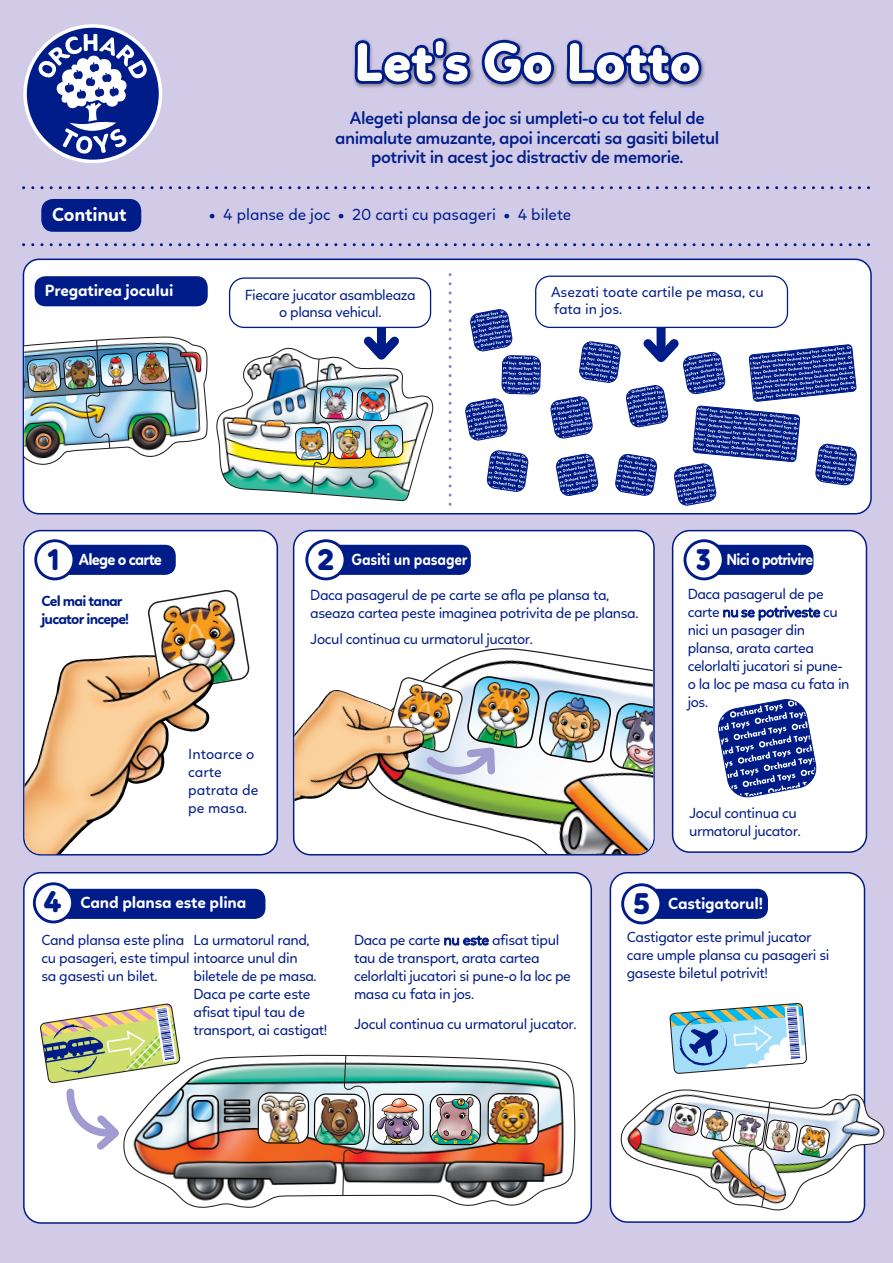
<style>
.page{position:relative;width:893px;height:1263px;background:#d1cbe8}
.page>*{position:absolute;margin:0;border:0;box-sizing:border-box;transform-origin:0 0}
.t1{font:800 55.5px "Linotte";color:#fff}
.t2{font:700 19.5px "Linotte";letter-spacing:-.01em;color:#fff}
.t3{font:600 18px/19.5px "Linotte";letter-spacing:-.025em;color:#001c88;text-align:center}
.t4{font:700 16.65px "Linotte";letter-spacing:-.01em;color:#fff}
.t5{font:700 16.65px "Linotte";letter-spacing:-.01em;color:#fff;scale:.9 1}
.t6{font:700 16.65px "Linotte";letter-spacing:-.05em;color:#fff;scale:.9 1}
.t7{font:700 16.65px "Linotte";letter-spacing:-.05em;color:#fff;scale:.95 1}
.t8{font:16.5px "Linotte";color:#001c88}
.t9{font:15px/18px "Linotte";letter-spacing:-.025em;color:#001c88}
.t10{font:15px/18px "Linotte";color:#001c88}
.t11{font:700 15px/18px "Linotte";letter-spacing:-.05em;color:#001c88}
.s1{font-weight:300}
.s2{font-weight:800;font-size:30.6px;color:#001c88}
</style>
<div class="page">
<div style="left:24px;top:531px;width:253px;height:324px;background:#fff;border-radius:17px"></div>
<div style="left:23px;top:530px;width:255px;height:325px;border:2px solid #001c88;border-radius:17px"></div>
<div style="left:294px;top:531px;width:360px;height:324px;background:#fff;border-radius:17px"></div>
<div style="left:293px;top:530px;width:362px;height:325px;border:2px solid #001c88;border-radius:17px"></div>
<div style="left:673px;top:531px;width:193px;height:321px;background:#fff;border-radius:17px"></div>
<div style="left:672px;top:530px;width:195px;height:323px;border:2px solid #001c88;border-radius:17px"></div>
<div style="left:23px;top:259px;width:848px;height:255px;background:#fff;border-radius:16px"></div>
<div style="left:23px;top:259px;width:849px;height:255px;border:2px solid #001c88;border-radius:16px"></div>
<div style="left:24px;top:873px;width:567px;height:350px;background:#fff;border-radius:17px"></div>
<div style="left:610px;top:873px;width:254px;height:349px;background:#fff;border-radius:17px"></div>
<div style="left:610px;top:872px;width:255px;height:351px;border:2px solid #001c88;border-radius:17px"></div>
<img style="left:25px;top:655px;width:191px;height:199px">
<svg style="left:146px;top:590px;width:104px;height:103px"></svg>
<img style="left:151px;top:594px;width:96px;height:96px">
<img style="left:125px;top:663px;width:89px;height:78px">
<svg style="left:487px;top:450px;width:41px;height:42px;background:#5164ad"></svg>
<svg style="left:465px;top:309px;width:76px;height:132px"></svg>
<svg style="left:718px;top:699px;width:99px;height:99px"></svg>
<svg style="left:362px;top:645px;width:292px;height:209px"></svg>
<img style="left:294px;top:690px;width:134px;height:111px">
<img style="left:359px;top:726px;width:28px;height:36px">
<div style="left:41px;top:199px;width:100px;height:33px;background:#001c88;border-radius:12px"></div>
<svg style="left:24px;top:186px;width:846px;height:3px"></svg>
<svg style="left:24px;top:243px;width:846px;height:3px"></svg>
<svg style="left:449px;top:273px;width:3px;height:231px"></svg>
<svg style="left:23px;top:24px;width:139px;height:139px"></svg>
<div style="left:27px;top:28px;width:132px;height:132px;background:#001c88;border-radius:50%"></div>
<svg style="left:37px;top:34px;width:111px;height:121px"></svg>
<div style="left:657px;top:310px;width:9px;height:39px;background:#001c88"></div>
<svg style="left:550px;top:331px;width:307px;height:175px"></svg>
<img style="left:359px;top:64px;width:346px;height:24px">
<svg style="left:354px;top:37px;width:119px;height:50px"></svg>
<svg style="left:479px;top:38px;width:78px;height:49px"></svg>
<svg style="left:564px;top:38px;width:140px;height:49px"></svg>
<div style="left:35px;top:276px;width:173px;height:30px;background:#001c88;border-radius:11px"></div>
<img style="left:387px;top:674px;width:267px;height:104px">
<div style="left:536px;top:276px;width:251px;height:51px;background:#fff;border-radius:14px"></div>
<div style="left:535px;top:276px;width:253px;height:52px;border:1px solid #001c88;border-radius:14px"></div>
<div style="left:229px;top:277px;width:202px;height:51px;border:1px solid #001c88;border-radius:15px"></div>
<img style="left:621px;top:1088px;width:264px;height:123px">
<img style="left:216px;top:328px;width:218px;height:174px">
<img style="left:131px;top:1222px;width:439px;height:2px">
<svg style="left:125px;top:1054px;width:450px;height:154px"></svg>
<img style="left:488px;top:1094px;width:50px;height:50px">
<div style="left:487px;top:1093px;width:52px;height:51px;border:1px solid #000001;border-radius:11px"></div>
<img style="left:260px;top:1094px;width:48px;height:49px">
<div style="left:258px;top:1092px;width:51px;height:52px;border:1px solid #000001;border-radius:11px"></div>
<img style="left:314px;top:1095px;width:28px;height:49px">
<div style="left:314px;top:1093px;width:51px;height:52px;border:1px solid #000001;border-radius:11px"></div>
<img style="left:375px;top:1096px;width:46px;height:48px">
<div style="left:373px;top:1094px;width:51px;height:51px;border:1px solid #000001;border-radius:11px"></div>
<img style="left:430px;top:1095px;width:50px;height:50px">
<div style="left:430px;top:1094px;width:51px;height:51px;border:1px solid #000001;border-radius:11px"></div>
<img style="left:342px;top:1054px;width:29px;height:142px">
<svg style="left:669px;top:1002px;width:138px;height:72px"></svg>
<svg style="left:40px;top:1003px;width:141px;height:153px"></svg>
<div style="left:322px;top:545px;width:149px;height:30px;background:#001c88;border-radius:11px"></div>
<div style="left:696px;top:545px;width:117px;height:30px;background:#001c88;border-radius:11px"></div>
<svg style="left:305px;top:539px;width:41px;height:41px"></svg>
<div style="left:308px;top:542px;width:36px;height:35px;background:#fff;border-radius:50%"></div>
<div style="left:51px;top:545px;width:125px;height:30px;background:#001c88;border-radius:11px"></div>
<svg style="left:34px;top:539px;width:41px;height:41px"></svg>
<div style="left:37px;top:542px;width:36px;height:35px;background:#fff;border-radius:50%"></div>
<svg style="left:683px;top:539px;width:42px;height:41px"></svg>
<div style="left:686px;top:542px;width:36px;height:35px;background:#fff;border-radius:50%"></div>
<div style="left:640px;top:889px;width:128px;height:30px;background:#001c88;border-radius:11px"></div>
<div style="left:43px;top:889px;width:222px;height:30px;background:#001c88;border-radius:11px"></div>
<svg style="left:621px;top:883px;width:41px;height:41px"></svg>
<div style="left:624px;top:886px;width:35px;height:35px;background:#fff;border-radius:50%"></div>
<svg style="left:33px;top:882px;width:41px;height:41px"></svg>
<div style="left:36px;top:885px;width:35px;height:35px;background:#fff;border-radius:50%"></div>
<img style="left:24px;top:336px;width:184px;height:129px">
<h1 class="t1" style="left:354px;top:29px;width:348px">Let's Go Lotto</h1>
<h2 class="t2" style="left:52px;top:202px;width:76px">Continut</h2>
<p class="t4" style="left:45px;top:280px;width:130px">Pregatirea jocului</p>
<p class="t3" style="left:335px;top:108px;width:385px">Alegeti plansa de joc si umpleti-o cu tot felul de animalute amuzante, apoi incercati sa gasiti biletul potrivit in acest joc distractiv de memorie.</p>
<p class="t8" style="left:210px;top:205px;width:363px"><span class="s1">•</span> 4 planse de joc <span class="s1">•</span> 20 carti cu pasageri • 4 bilete</p>
<p class="t9" style="left:245px;top:287px;width:173px;line-height:16.5px;text-align:center">Fiecare jucator asambleaza o plansa vehicul.</p>
<p class="t10" style="left:551px;top:284px;width:214px;line-height:16.5px">Asezati toate cartile pe masa, cu fata in jos.</p>
<p class="t7" style="left:47px;top:549px;width:122px"><span class="s2">1</span> Alege o carte</p>
<p class="t5" style="left:317px;top:549px;width:168px"><span class="s2">2</span> Gasiti un pasager</p>
<p class="t6" style="left:696px;top:549px;width:132px"><span class="s2">3</span> Nici o potrivire</p>
<p class="t11" style="left:41px;top:592px;width:89px">Cel mai tanar jucator incepe!</p>
<p class="t10" style="left:188px;top:745px;width:72px">Intoarce o carte patrata de pe masa.</p>
<p class="t9" style="left:310px;top:586px;width:330px">Daca pasagerul de pe carte se afla pe plansa ta, aseaza cartea peste imaginea potrivita de pe plansa.</p>
<p class="t9" style="left:310px;top:630px;width:224px">Jocul continua cu urmatorul jucator.</p>
<p class="t9" style="left:688px;top:585px;width:163px">Daca pasagerul de pe carte nu se potriveste cu nici un pasager din plansa, arata cartea celorlalti jucatori si pune&shy;o la loc pe masa cu fata in jos.</p>
<p class="t9" style="left:689px;top:804px;width:113px">Jocul continua cu urmatorul jucator.</p>
<p class="t4" style="left:44px;top:892px;width:204px"><span class="s2">4</span> Cand plansa este plina</p>
<p class="t4" style="left:633px;top:893px;width:131px"><span class="s2">5</span> Castigatorul!</p>
<p class="t9" style="left:194px;top:931px;width:118px">La urmatorul rand,</p>
<p class="t9" style="left:194px;top:967px;width:135px">biletele de pe masa.<br>Daca pe carte este afisat tipul tau de transport, ai castigat!</p>
<p class="t9" style="left:41px;top:931px;width:258px">Cand plansa este plina<br>cu pasageri, este timpul intoarce unul din sa gasesti un bilet.</p>
<p class="t9" style="left:354px;top:931px;width:218px">Daca pe carte nu este afisat tipul tau de transport, arata cartea celorlalti jucatori si pune-o la loc pe masa cu fata in jos.</p>
<p class="t9" style="left:354px;top:1015px;width:224px">Jocul continua cu urmatorul jucator.</p>
<p class="t9" style="left:627px;top:927px;width:204px">Castigator este primul jucator care umple plansa cu pasageri si gaseste biletul potrivit!</p>
</div>
